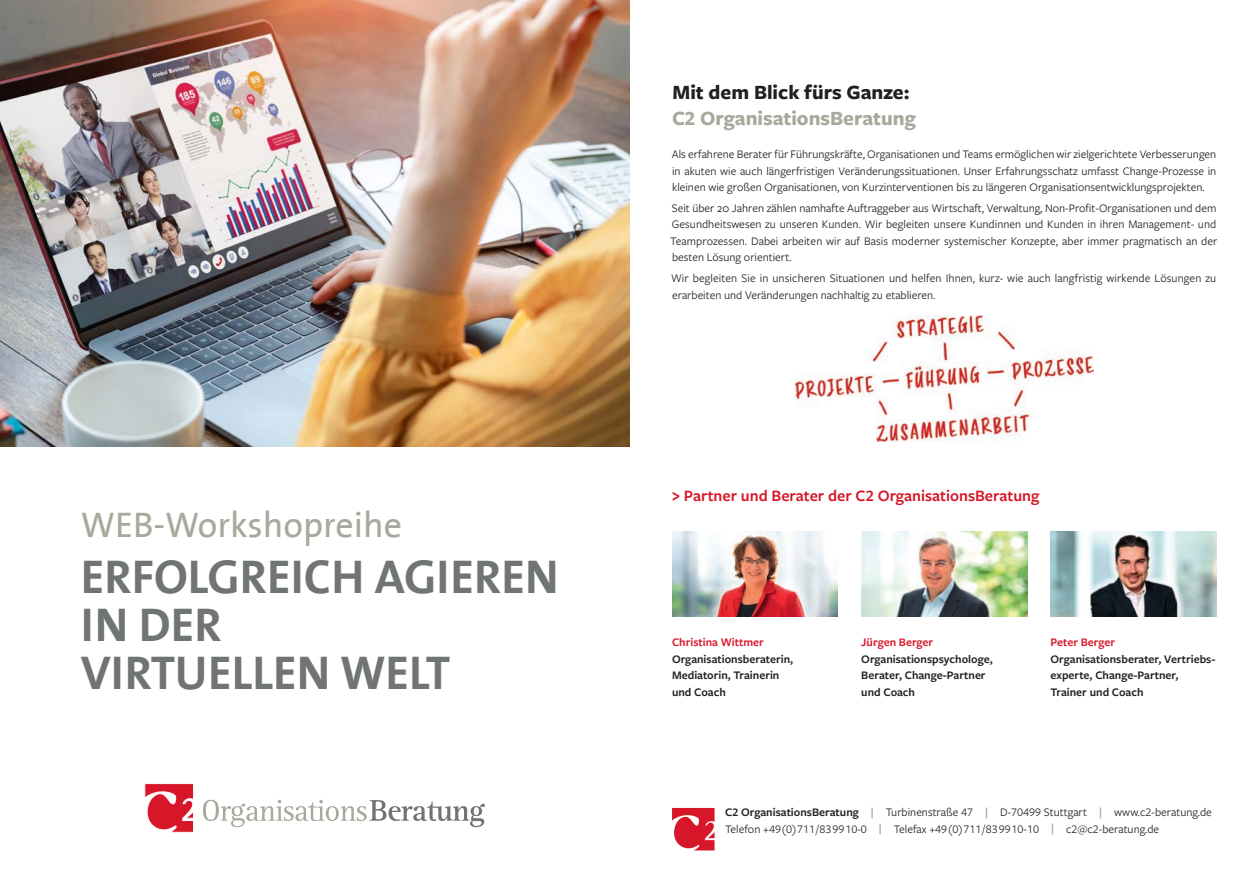
<style>
.page{position:relative;width:1259px;height:893px;background:#fff}
.page>*{position:absolute;margin:0;border:0;box-sizing:border-box;transform-origin:0 0}
.t1{font:700 48px/48px "The Sans B7";color:#707574}
.t2{font:36px "The Sans B5 Plain";color:#a8a89d}
.Absatzformat_1{font:700 21px "Freight Sans Pro";color:#a8a89d}
.Absatzformat_1-2{font:700 21px "Freight Sans Pro";color:#231f20}
.t3{font:600 16.5px "Freight Sans Pro";color:#d71729}
.Absatzformat_1-3{font:12px/16.5px "Freight Sans Pro";color:#231f20;text-align:justify}
.Absatzformat_1-4{font:600 12px/16.5px "Freight Sans Pro";color:#231f20}
.Absatzformat_1-5{font:600 12px "Freight Sans Pro";color:#d71729}
.s1{font-size:19.8px}
.s2{font-weight:600}
.s3{font-weight:600;color:#a8a89d}
</style>
<div class="page">
<svg style="left:203px;top:800px;width:282px;height:27px"></svg>
<svg style="left:145px;top:784px;width:49px;height:48px"></svg>
<img style="left:0;top:0;width:629px;height:446px">
<img style="left:672px;top:531px;width:166px;height:86px">
<img style="left:861px;top:531px;width:166px;height:86px">
<img style="left:1050px;top:531px;width:166px;height:86px">
<svg style="left:672px;top:808px;width:42px;height:42px;background:#de4250"></svg>
<img style="left:795px;top:316px;width:298px;height:125px">
<p class="t2" style="left:81px;top:506px;width:323px">WEB-Workshopreihe</p>
<p class="t1" style="left:81px;top:554px;width:479px">ERFOLGREICH AGIEREN<br>IN DER<br>VIRTUELLEN WELT</p>
<p class="Absatzformat_1-2" style="left:672px;top:78px;width:239px">Mit dem Blick fürs Ganze:</p>
<p class="Absatzformat_1" style="left:672px;top:103px;width:245px">C2 OrganisationsBeratung</p>
<p class="Absatzformat_1-3" style="left:672px;top:145px;width:546px">Als erfahrene Berater für Führungskräfte, Organisationen und Teams ermöglichen wir zielgerichtete Verbesserungen in akuten wie auch längerfristigen Veränderungssituationen. Unser Erfahrungsschatz umfasst Change-Prozesse in kleinen wie großen Organisationen, von Kurzinterventionen bis zu längeren Organisationsentwicklungsprojekten.</p>
<p class="Absatzformat_1-3" style="left:670px;top:199px;width:549px">Seit über 20 Jahren zählen namhafte Auftraggeber aus Wirtschaft, Verwaltung, Non-Profit-Organisationen und dem Gesundheitswesen zu unseren Kunden. Wir begleiten unsere Kundinnen und Kunden in ihren Management- und Teamprozessen. Dabei arbeiten wir auf Basis moderner systemischer Konzepte, aber immer pragmatisch an der besten Lösung orientiert.</p>
<p class="Absatzformat_1-3" style="left:671px;top:269px;width:547px">Wir begleiten Sie in unsicheren Situationen und helfen Ihnen, kurz- wie auch langfristig wirkende Lösungen zu erarbeiten und Veränderungen nachhaltig zu etablieren.</p>
<p class="t3" style="left:672px;top:484px;width:369px"><span class="s1">&gt;</span> Partner und Berater der C2 OrganisationsBeratung</p>
<p class="Absatzformat_1-5" style="left:672px;top:634px;width:93px">Christina Wittmer</p>
<p class="Absatzformat_1-4" style="left:672px;top:650px;width:123px">Organisationsberaterin,<br>Mediatorin, Trainerin und Coach</p>
<p class="Absatzformat_1-5" style="left:861px;top:634px;width:73px">Jürgen Berger</p>
<p class="Absatzformat_1-4" style="left:861px;top:650px;width:133px">Organisationspsychologe,<br>Berater, Change-Partner und Coach</p>
<p class="Absatzformat_1-5" style="left:1050px;top:634px;width:66px">Peter Berger</p>
<p class="Absatzformat_1-4" style="left:1050px;top:650px;width:166px">Organisationsberater, Vertriebs&shy;experte, Change-Partner,<br>Trainer und Coach</p>
<p class="Absatzformat_1-3" style="left:725px;top:804px;width:488px"><span class="s2">C2 OrganisationsBeratung</span> <span class="s3">|</span> Turbinenstraße 47 <span class="s3">|</span> D-70499 Stuttgart <span class="s3">|</span> www.c2-beratung.de</p>
<p class="Absatzformat_1-3" style="left:725px;top:820px;width:435px">Telefon +49 (0) 711 / 83 99 10-0 <span class="s3">|</span> Telefax +49 (0) 711 / 83 99 10-10 <span class="s3">|</span> c2@c2-beratung.de</p>
</div>
